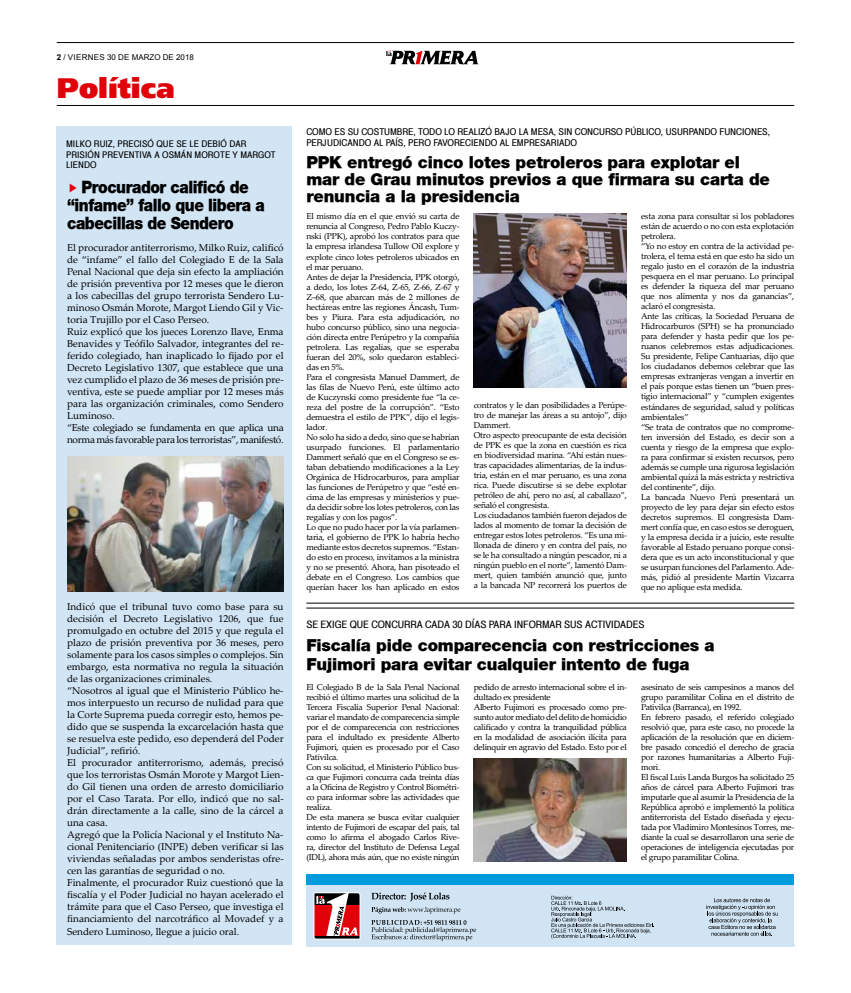
<style>
.page{position:relative;width:851px;height:993px;background:#fff}
.page>*{position:absolute;margin:0;border:0;box-sizing:border-box;transform-origin:0 0}
.t1{font:900 28px "Frutiger";color:#e00109}
.t2{font:900 17px/18px "Helvetica Neue";letter-spacing:-.03em;color:#000;scale:.9 1}
.t3{font:900 16.5px/17px "Helvetica Neue";letter-spacing:-.01em;color:#000}
.t4{font:10px/12px "Palatino Linotype";color:#000}
.t5{font:10px "Helv Condensed";color:#000}
.t6{font:9.2px/11px "Helv Condensed";color:#000}
.t7{font:9px/10.8px "Helv Condensed";letter-spacing:.01em;color:#000}
.t8{font:8.5px/10px "Palatino Linotype";letter-spacing:-.02em;color:#000}
.t9{font:8px "Arial";color:#000}
.s1{font-weight:700}
</style>
<div class="page">
<div style="left:57px;top:126px;width:235px;height:818px;background:#d2e5f5"></div>
<svg style="left:386px;top:51px;width:92px;height:13px"></svg>
<hr style="left:57px;top:42px;width:737px;height:1px;background:#000">
<hr style="left:57px;top:105px;width:737px;height:1px;background:#000">
<hr style="left:306px;top:944px;width:488px;height:1px;background:#000">
<hr style="left:306px;top:602px;width:488px;height:1px;background:#000">
<hr style="left:306px;top:607px;width:488px;height:1px;background:#000">
<div style="left:306px;top:884px;width:487px;height:62px;background:#d1e4f4"></div>
<div style="left:306px;top:874px;width:487px;height:10px;background:#009cde"></div>
<svg style="left:371px;top:892px;width:89px;height:21px"></svg>
<svg style="left:371px;top:920px;width:105px;height:20px"></svg>
<svg style="left:551px;top:895px;width:103px;height:43px"></svg>
<svg style="left:706px;top:898px;width:71px;height:37px"></svg>
<svg style="left:313px;top:892px;width:47px;height:47px;background:#b4575b"></svg>
<img style="left:474px;top:214px;width:152px;height:173px">
<img style="left:473px;top:758px;width:153px;height:102px">
<img style="left:67px;top:456px;width:216px;height:135px">
<p class="t9" style="left:57px;top:52px;width:139px"><span class="s1">2</span> / VIERNES 30 DE MARZO DE 2018</p>
<h1 class="t1" style="left:57px;top:71px;width:119px">Política</h1>
<p class="t7" style="left:66px;top:138px;width:211px">MILKO RUIZ, PRECISÓ QUE SE LE DEBIÓ DAR<br>PRISIÓN PREVENTIVA A OSMÁN MOROTE Y MARGOT<br>LIENDO</p>
<h2 class="t2" style="left:67px;top:177px;width:221px;text-indent:14px">Procurador calificó de “infame” fallo que libera a cabecillas de Sendero</h2>
<p class="t4" style="left:67px;top:241px;width:218px">El procurador antiterrorismo, Milko Ruiz, calificó de “infame” el fallo del Colegiado E de la Sala Penal Nacional que deja sin efecto la ampliación de prisión preventiva por 12 meses que le dieron a los cabecillas del grupo terrorista Sendero Lu&shy;minoso Osmán Morote, Margot Liendo Gil y Vic&shy;toria Trujillo por el Caso Perseo.<br>Ruiz explicó que los jueces Lorenzo Ilave, Enma Benavides y Teófilo Salvador, integrantes del re&shy;ferido colegiado, han inaplicado lo fijado por el Decreto Legislativo 1307, que establece que una vez cumplido el plazo de 36 meses de prisión pre&shy;ventiva, este se puede ampliar por 12 meses más para las organización criminales, como Sendero Luminoso.<br>“Este colegiado se fundamenta en que aplica una norma más favorable para los terroristas”, manifestó.</p>
<p class="t4" style="left:67px;top:600px;width:218px">Indicó que el tribunal tuvo como base para su decisión el Decreto Legislativo 1206, que fue promulgado en octubre del 2015 y que regula el plazo de prisión preventiva por 36 meses, pero solamente para los casos simples o complejos. Sin embargo, esta normativa no regula la situación de las organizaciones criminales.<br>“Nosotros al igual que el Ministerio Público he&shy;mos interpuesto un recurso de nulidad para que la Corte Suprema pueda corregir esto, hemos pe&shy;dido que se suspenda la excarcelación hasta que se resuelva este pedido, eso dependerá del Poder Judicial”, refirió.<br>El procurador antiterrorismo, además, precisó que los terroristas Osmán Morote y Margot Lien&shy;do Gil tienen una orden de arresto domiciliario por el Caso Tarata. Por ello, indicó que no sal&shy;drán directamente a la calle, sino de la cárcel a una casa.<br>Agregó que la Policía Nacional y el Instituto Na&shy;cional Penitenciario (INPE) deben verificar si las viviendas señaladas por ambos senderistas ofre&shy;cen las garantías de seguridad o no.<br>Finalmente, el procurador Ruiz cuestionó que la fiscalía y el Poder Judicial no hayan acelerado el trámite para que el Caso Perseo, que investiga el financiamiento del narcotráfico al Movadef y a Sendero Luminoso, llegue a juicio oral.</p>
<p class="t6" style="left:306px;top:126px;width:465px">COMO ES SU COSTUMBRE, TODO LO REALIZÓ BAJO LA MESA, SIN CONCURSO PÚBLICO, USURPANDO FUNCIONES,<br>PERJUDICANDO AL PAÍS, PERO FAVORECIENDO AL EMPRESARIADO</p>
<h3 class="t3" style="left:306px;top:153px;width:465px">PPK entregó cinco lotes petroleros para explotar el mar de Grau minutos previos a que firmara su carta de renuncia a la presidencia</h3>
<p class="t8" style="left:306px;top:211px;width:155px">El mismo día en el que envió su carta de renuncia al Congreso, Pedro Pablo Kuczy&shy;nski (PPK), aprobó los contratos para que la empresa irlandesa Tullow Oil explore y explote cinco lotes petroleros ubicados en el mar peruano.<br>Antes de dejar la Presidencia, PPK otorgó, a dedo, los lotes Z-64, Z-65, Z-66, Z-67 y Z–68, que abarcan más de 2 millones de hectáreas entre las regiones Áncash, Tum&shy;bes y Piura. Para esta adjudicación, no hubo concurso público, sino una negocia&shy;ción directa entre Perúpetro y la compañía petrolera. Las regalías, que se esperaba fueran del 20%, solo quedaron estableci&shy;das en 5%.<br>Para el congresista Manuel Dammert, de las filas de Nuevo Perú, este último acto de Kuczynski como presidente fue “la ce&shy;reza del postre de la corrupción”. “Esto demuestra el estilo de PPK”, dijo el legis&shy;lador.<br>No solo ha sido a dedo, sino que se habrían usurpado funciones. El parlamentario Dammert señaló que en el Congreso se es&shy;taban debatiendo modificaciones a la Ley Orgánica de Hidrocarburos, para ampliar las funciones de Perúpetro y que “esté en&shy;cima de las empresas y ministerios y pue&shy;da decidir sobre los lotes petroleros, con las regalías y con los pagos”.<br>Lo que no pudo hacer por la vía parlamen&shy;taria, el gobierno de PPK lo habría hecho mediante estos decretos supremos. “Estan&shy;do esto en proceso, invitamos a la ministra y no se presentó. Ahora, han pisoteado el debate en el Congreso. Los cambios que querían hacer los han aplicado en estos</p>
<p class="t8" style="left:473px;top:399px;width:155px">contratos y le dan posibilidades a Perúpe&shy;tro de manejar las áreas a su antojo”, dijo Dammert.<br>Otro aspecto preocupante de esta decisión de PPK es que la zona en cuestión es rica en biodiversidad marina. “Ahí están nues&shy;tras capacidades alimentarias, de la indus&shy;tria, están en el mar peruano, es una zona rica. Puede discutirse si se debe explotar petróleo de ahí, pero no así, al caballazo”, señaló el congresista.<br>Los ciudadanos también fueron dejados de lados al momento de tomar la decisión de entregar estos lotes petroleros. “Es una mi&shy;llonada de dinero y en contra del país, no se le ha consultado a ningún pescador, ni a ningún pueblo en el norte”, lamentó Dam&shy;mert, quien también anunció que, junto a la bancada NP recorrerá los puertos de</p>
<p class="t8" style="left:641px;top:211px;width:155px">esta zona para consultar si los pobladores están de acuerdo o no con esta explotación petrolera.<br>“Yo no estoy en contra de la actividad pe&shy;trolera, el tema está en que esto ha sido un regalo justo en el corazón de la industria pesquera en el mar peruano. Lo principal es defender la riqueza del mar peruano que nos alimenta y nos da ganancias”, aclaró el congresista.<br>Ante las críticas, la Sociedad Peruana de Hidrocarburos (SPH) se ha pronunciado para defender y hasta pedir que los pe&shy;ruanos celebremos estas adjudicaciones.<br>Su presidente, Felipe Cantuarias, dijo que los ciudadanos debemos celebrar que las empresas extranjeras vengan a invertir en el país porque estas tienen un “buen pres&shy;tigio internacional” y “cumplen exigentes estándares de seguridad, salud y políticas ambientales”<br>“Se trata de contratos que no comprome&shy;ten inversión del Estado, es decir son a cuenta y riesgo de la empresa que explo&shy;ra para confirmar si existen recursos, pero además se cumple una rigurosa legislación ambiental quizá la más estricta y restrictiva del continente”, dijo.<br>La bancada Nuevo Perú presentará un proyecto de ley para dejar sin efecto estos decretos supremos. El congresista Dam&shy;mert confía que, en caso estos se deroguen, y la empresa decida ir a juicio, este resulte favorable al Estado peruano porque consi&shy;dera que es un acto inconstitucional y que se usurpan funciones del Parlamento. Ade&shy;más, pidió al presidente Martín Vizcarra que no aplique esta medida.</p>
<p class="t5" style="left:306px;top:618px;width:339px">SE EXIGE QUE CONCURRA CADA 30 DÍAS PARA INFORMAR SUS ACTIVIDADES</p>
<h3 class="t3" style="left:306px;top:636px;width:410px;line-height:18px">Fiscalía pide comparecencia con restricciones a<br>Fujimori para evitar cualquier intento de fuga</h3>
<p class="t8" style="left:306px;top:681px;width:155px">El Colegiado B de la Sala Penal Nacional recibió el último martes una solicitud de la Tercera Fiscalía Superior Penal Nacional: variar el mandato de comparecencia simple por el de comparecencia con restricciones para el indultado ex presidente Alberto Fujimori, quien es procesado por el Caso Pativilca.<br>Con su solicitud, el Ministerio Público bus&shy;ca que Fujimori concurra cada treinta días a la Oficina de Registro y Control Biométri&shy;co para informar sobre las actividades que realiza.<br>De esta manera se busca evitar cualquier intento de Fujimori de escapar del país, tal como lo afirma el abogado Carlos Rive&shy;ra, director del Instituto de Defensa Legal (IDL), ahora más aún, que no existe ningún</p>
<p class="t8" style="left:473px;top:681px;width:155px">pedido de arresto internacional sobre el in&shy;dultado ex presidente<br>Alberto Fujimori es procesado como pre&shy;sunto autor mediato del delito de homicidio calificado y contra la tranquilidad pública en la modalidad de asociación ilícita para delinquir en agravio del Estado. Esto por el</p>
<p class="t8" style="left:641px;top:681px;width:155px">asesinato de seis campesinos a manos del grupo paramilitar Colina en el distrito de Pativilca (Barranca), en 1992.<br>En febrero pasado, el referido colegiado resolvió que, para este caso, no procede la aplicación de la resolución que en diciem&shy;bre pasado concedió el derecho de gracia por razones humanitarias a Alberto Fuji&shy;mori.<br>El fiscal Luis Landa Burgos ha solicitado 25 años de cárcel para Alberto Fujimori tras imputarle que al asumir la Presidencia de la República aprobó e implementó la política antiterrorista del Estado diseñada y ejecu&shy;tada por Vladimiro Montesinos Torres, me&shy;diante la cual se desarrollaron una serie de operaciones de inteligencia ejecutadas por el grupo paramilitar Colina.</p>
</div>
